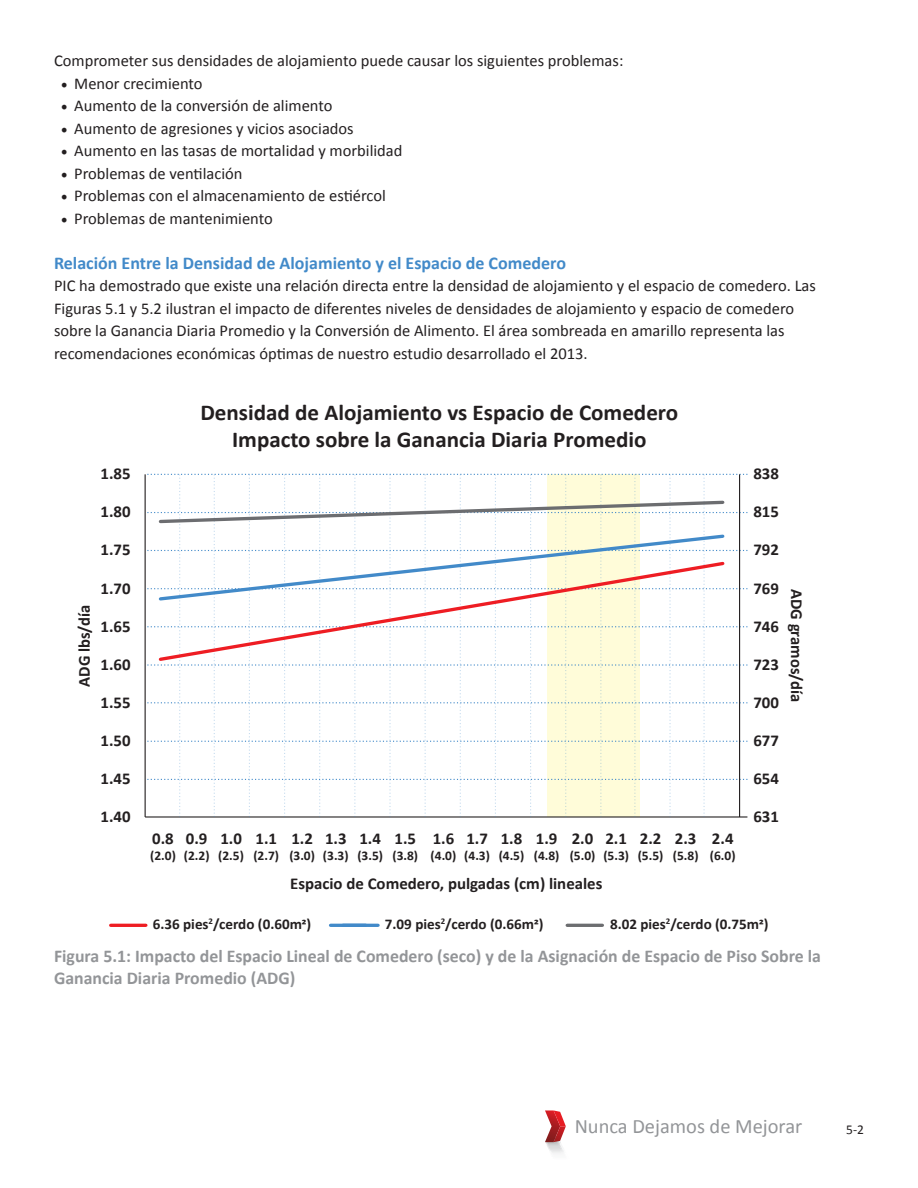
<style>
.page{position:relative;width:918px;height:1188px;background:#fff}
.page>*{position:absolute;margin:0;border:0;box-sizing:border-box;transform-origin:0 0}
.t1{font:700 22.8px/27.3px "Calibri";color:#231f20;text-align:center}
.t2{font:20.55px "Calibri";color:#939598}
.t3{font:700 18px/22.5px "Calibri";color:#939598}
.t4{font:700 18px "Calibri";color:#428ac9}
.t5{font:700 16.8px "Calibri";color:#231f20}
.t6{font:700 16.65px "Calibri";color:#231f20}
.t7{font:16.5px/22.5px "Calibri";color:#231f20}
.t8{font:700 14.85px "Calibri";color:#231f20}
.t9{font:13.5px "Calibri";color:#231f20}
.t10{font:700 13.2px "Calibri";color:#231f20}
.s1{font-family:"Minion Pro";font-size:18px}
</style>
<div class="page">
<svg style="left:545px;top:1110px;width:21px;height:44px"></svg>
<hr style="left:145px;top:816px;width:602px;height:2px;background:#231f20">
<svg style="left:145px;top:474px;width:602px;height:343px"></svg>
<svg style="left:157px;top:560px;width:570px;height:103px"></svg>
<hr style="left:111px;top:924px;width:35px;height:3px;background:#ee1d23">
<hr style="left:331px;top:924px;width:35px;height:3px;background:#428ac9">
<hr style="left:343px;top:924px;width:35px;height:3px;background:#428ac9">
<hr style="left:567px;top:924px;width:35px;height:3px;background:#6c6d70">
<p class="t7" style="left:54px;top:49px;width:571px">Comprometer sus densidades de alojamiento puede causar los siguientes problemas:</p>
<p class="t7" style="left:61px;top:72px;width:143px"><span class="s1">•</span> Menor crecimiento</p>
<p class="t7" style="left:61px;top:94px;width:273px"><span class="s1">•</span> Aumento de la conversión de alimento</p>
<p class="t7" style="left:61px;top:117px;width:295px"><span class="s1">•</span> Aumento de agresiones y vicios asociados</p>
<p class="t7" style="left:61px;top:139px;width:343px"><span class="s1">•</span> Aumento en las tasas de mortalidad y morbilidad</p>
<p class="t7" style="left:61px;top:162px;width:183px"><span class="s1">•</span> Problemas de ventilación</p>
<p class="t7" style="left:61px;top:184px;width:327px"><span class="s1">•</span> Problemas con el almacenamiento de estiércol</p>
<p class="t7" style="left:61px;top:207px;width:214px"><span class="s1">•</span> Problemas de mantenimiento</p>
<p class="t4" style="left:54px;top:250px;width:514px">Relación Entre la Densidad de Alojamiento y el Espacio de Comedero</p>
<p class="t7" style="left:54px;top:274px;width:763px">PIC ha demostrado que existe una relación directa entre la densidad de alojamiento y el espacio de comedero. Las Figuras 5.1 y 5.2 ilustran el impacto de diferentes niveles de densidades de alojamiento y espacio de comedero sobre la Ganancia Diaria Promedio y la Conversión de Alimento. El área sombreada en amarillo representa las recomendaciones económicas óptimas de nuestro estudio desarrollado el 2013.</p>
<p class="t5" style="left:72px;top:687px;width:84px;rotate:-90deg">ADG lbs/día</p>
<p class="t6" style="left:101px;top:462px;width:32px">1.85</p>
<p class="t6" style="left:101px;top:500px;width:32px">1.80</p>
<p class="t6" style="left:101px;top:538px;width:32px">1.75</p>
<p class="t6" style="left:101px;top:576px;width:32px">1.70</p>
<p class="t6" style="left:101px;top:614px;width:32px">1.65</p>
<p class="t6" style="left:101px;top:653px;width:32px">1.60</p>
<p class="t6" style="left:101px;top:691px;width:32px">1.55</p>
<p class="t6" style="left:101px;top:729px;width:32px">1.50</p>
<p class="t6" style="left:101px;top:767px;width:32px">1.45</p>
<p class="t6" style="left:101px;top:805px;width:32px">1.40</p>
<p class="t1" style="left:200px;top:398px;width:479px">Densidad de Alojamiento vs Espacio de Comedero<br>Impacto sobre la Ganancia Diaria Promedio</p>
<p class="t6" style="left:152px;top:827px;width:23px">0.8</p>
<p class="t10" style="left:150px;top:846px;width:27px">(2.0)</p>
<p class="t6" style="left:186px;top:827px;width:23px">0.9</p>
<p class="t10" style="left:184px;top:846px;width:27px">(2.2)</p>
<p class="t6" style="left:220px;top:827px;width:23px">1.0</p>
<p class="t10" style="left:218px;top:846px;width:27px">(2.5)</p>
<p class="t6" style="left:255px;top:827px;width:23px">1.1</p>
<p class="t10" style="left:253px;top:846px;width:27px">(2.7)</p>
<p class="t6" style="left:291px;top:827px;width:23px">1.2</p>
<p class="t10" style="left:289px;top:846px;width:27px">(3.0)</p>
<p class="t6" style="left:325px;top:827px;width:23px">1.3</p>
<p class="t10" style="left:323px;top:846px;width:27px">(3.3)</p>
<p class="t6" style="left:359px;top:827px;width:23px">1.4</p>
<p class="t10" style="left:357px;top:846px;width:27px">(3.5)</p>
<p class="t6" style="left:395px;top:827px;width:23px">1.5</p>
<p class="t10" style="left:393px;top:846px;width:27px">(3.8)</p>
<p class="t6" style="left:433px;top:827px;width:23px">1.6</p>
<p class="t10" style="left:431px;top:846px;width:27px">(4.0)</p>
<p class="t6" style="left:466px;top:827px;width:23px">1.7</p>
<p class="t10" style="left:464px;top:846px;width:27px">(4.3)</p>
<p class="t6" style="left:501px;top:827px;width:23px">1.8</p>
<p class="t10" style="left:499px;top:846px;width:27px">(4.5)</p>
<p class="t6" style="left:536px;top:827px;width:23px">1.9</p>
<p class="t10" style="left:534px;top:846px;width:27px">(4.8)</p>
<p class="t6" style="left:572px;top:827px;width:23px">2.0</p>
<p class="t10" style="left:570px;top:846px;width:27px">(5.0)</p>
<p class="t6" style="left:605px;top:827px;width:23px">2.1</p>
<p class="t10" style="left:603px;top:846px;width:27px">(5.3)</p>
<p class="t6" style="left:640px;top:827px;width:23px">2.2</p>
<p class="t10" style="left:638px;top:846px;width:27px">(5.5)</p>
<p class="t6" style="left:675px;top:827px;width:23px">2.3</p>
<p class="t10" style="left:673px;top:846px;width:27px">(5.8)</p>
<p class="t6" style="left:290px;top:871px;width:314px">Espacio de Comedero, pulgadas (cm) lineales</p>
<p class="t6" style="left:712px;top:827px;width:23px">2.4</p>
<p class="t10" style="left:710px;top:846px;width:27px">(6.0)</p>
<p class="t6" style="left:753px;top:462px;width:27px">838</p>
<p class="t6" style="left:753px;top:500px;width:27px">815</p>
<p class="t6" style="left:753px;top:538px;width:27px">792</p>
<p class="t6" style="left:753px;top:576px;width:27px">769</p>
<p class="t6" style="left:753px;top:614px;width:27px">746</p>
<p class="t6" style="left:753px;top:653px;width:27px">723</p>
<p class="t6" style="left:753px;top:691px;width:27px">700</p>
<p class="t6" style="left:753px;top:729px;width:27px">677</p>
<p class="t6" style="left:753px;top:767px;width:27px">654</p>
<p class="t6" style="left:753px;top:805px;width:27px">631</p>
<p class="t5" style="left:809px;top:589px;width:115px;rotate:90deg">ADG gramos/día</p>
<p class="t8" style="left:153px;top:914px;width:160px">6.36 pies<sup>2</sup>/cerdo (0.60m2)</p>
<p class="t8" style="left:385px;top:914px;width:160px">7.09 pies<sup>2</sup>/cerdo (0.66m2)</p>
<p class="t8" style="left:610px;top:914px;width:160px">8.02 pies<sup>2</sup>/cerdo (0.75m2)</p>
<p class="t3" style="left:54px;top:944px;width:769px">Figura 5.1: Impacto del Espacio Lineal de Comedero (seco) y de la Asignación de Espacio de Piso Sobre la<br>Ganancia Diaria Promedio (ADG)</p>
<p class="t2" style="left:575px;top:1112px;width:229px">Nunca Dejamos de Mejorar</p>
<p class="t9" style="left:846px;top:1120px;width:19px">5-2</p>
</div>
